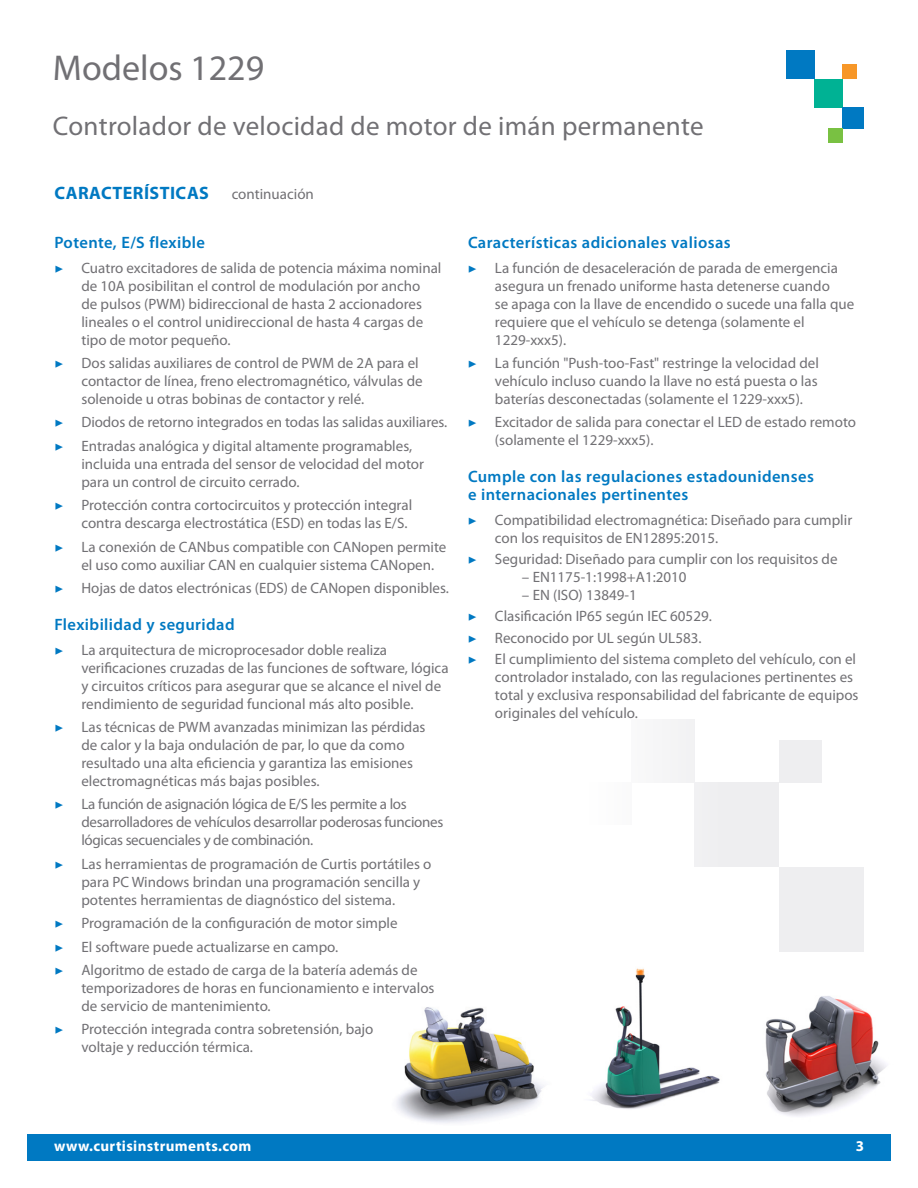
<style>
.page{position:relative;width:918px;height:1188px;background:#fff}
.page>*{position:absolute;margin:0;border:0;box-sizing:border-box;transform-origin:0 0}
.t1{font:36px "Myriad Pro";color:#717074}
.t2{font:27px "Myriad Pro";letter-spacing:.01em;color:#717074}
.t3{font:700 18px "Myriad Pro";letter-spacing:.025em;color:#0079c2}
.t4{font:600 16.5px/18px "Myriad Pro";letter-spacing:.025em;color:#0079c2}
.t5{font:15px/18px "Myriad Pro";color:#717074}
.t6{font:15px/18px "Myriad Pro";letter-spacing:-.02em;color:#717074}
.t7{font:700 15px "Myriad Pro";letter-spacing:.025em;color:#fff}
.s1{font-family:"Minion Pro";color:#0079c2}
</style>
<div class="page">
<div style="left:27px;top:1134px;width:864px;height:26px;background:#0079c2"></div>
<div style="left:786px;top:51px;width:29px;height:28px;background:#0079c2"></div>
<div style="left:815px;top:79px;width:28px;height:28px;background:#00b294"></div>
<div style="left:843px;top:107px;width:21px;height:21px;background:#0079c2"></div>
<div style="left:843px;top:65px;width:14px;height:14px;background:#f79728"></div>
<div style="left:829px;top:128px;width:14px;height:14px;background:#79c142"></div>
<div style="left:779px;top:867px;width:85px;height:85px;background:#eeeef0"></div>
<div style="left:695px;top:783px;width:84px;height:84px;background:#eeeef0"></div>
<div style="left:631px;top:719px;width:64px;height:64px;background:#f5f5f6"></div>
<div style="left:779px;top:740px;width:43px;height:43px;background:#eeeef0"></div>
<img style="left:396px;top:1007px;width:148px;height:116px">
<img style="left:591px;top:968px;width:129px;height:141px">
<img style="left:765px;top:996px;width:122px;height:120px">
<h1 class="t1" style="left:53px;top:46px;width:213px">Modelos 1229</h1>
<h2 class="t2" style="left:53px;top:110px;width:652px">Controlador de velocidad de motor de imán permanente</h2>
<p class="t3" style="left:54px;top:181px;width:156px">CARACTERÍSTICAS</p>
<p class="t5" style="left:232px;top:185px;width:84px">continuación</p>
<p class="t4" style="left:54px;top:233px;width:152px">Potente, E/S flexible</p>
<p class="t5" style="left:81px;top:258px;width:362px;text-indent:-27px"><span class="s1">▶</span> Cuatro excitadores de salida de potencia máxima nominal de 10A posibilitan el control de modulación por ancho<br>de pulsos (PWM) bidireccional de hasta 2 accionadores lineales o el control unidireccional de hasta 4 cargas de tipo de motor pequeño.</p>
<p class="t5" style="left:81px;top:354px;width:343px;text-indent:-27px"><span class="s1">▶</span> Dos salidas auxiliares de control de PWM de 2A para el contactor de línea, freno electromagnético, válvulas de solenoide u otras bobinas de contactor y relé.</p>
<p class="t5" style="left:54px;top:410px;width:394px;line-height:23.4px"><span class="s1">▶</span> Diodos de retorno integrados en todas las salidas auxiliares. <span class="s1">▶</span> Entradas analógica y digital altamente programables,</p>
<p class="t5" style="left:81px;top:455px;width:344px">incluida una entrada del sensor de velocidad del motor para un control de circuito cerrado.</p>
<p class="t5" style="left:81px;top:496px;width:332px;text-indent:-27px"><span class="s1">▶</span> Protección contra cortocircuitos y protección integral contra descarga electrostática (ESD) en todas las E/S.</p>
<p class="t5" style="left:81px;top:537px;width:367px;text-indent:-27px"><span class="s1">▶</span> La conexión de CANbus compatible con CANopen permite el uso como auxiliar CAN en cualquier sistema CANopen.</p>
<p class="t5" style="left:54px;top:579px;width:396px"><span class="s1">▶</span> Hojas de datos electrónicas (EDS) de CANopen disponibles.</p>
<p class="t4" style="left:54px;top:615px;width:182px">Flexibilidad y seguridad</p>
<p class="t5" style="left:81px;top:640px;width:369px;text-indent:-27px"><span class="s1">▶</span> La arquitectura de microprocesador doble realiza verificaciones cruzadas de las funciones de software, lógica y circuitos críticos para asegurar que se alcance el nivel de rendimiento de seguridad funcional más alto posible.</p>
<p class="t5" style="left:81px;top:718px;width:346px;text-indent:-27px"><span class="s1">▶</span> Las técnicas de PWM avanzadas minimizan las pérdidas de calor y la baja ondulación de par, lo que da como resultado una alta eficiencia y garantiza las emisiones electromagnéticas más bajas posibles.</p>
<p class="t6" style="left:81px;top:795px;width:363px;text-indent:-27px"><span class="s1">▶</span> La función de asignación lógica de E/S les permite a los desarrolladores de vehículos desarrollar poderosas funciones lógicas secuenciales y de combinación.</p>
<p class="t5" style="left:81px;top:855px;width:352px;text-indent:-27px"><span class="s1">▶</span> Las herramientas de programación de Curtis portátiles o para PC Windows brindan una programación sencilla y potentes herramientas de diagnóstico del sistema.</p>
<p class="t5" style="left:54px;top:911px;width:365px;line-height:23.4px"><span class="s1">▶</span> Programación de la configuración de motor simple<br><span class="s1">▶</span> El software puede actualizarse en campo.<br><span class="s1">▶</span> Algoritmo de estado de carga de la batería además de</p>
<p class="t5" style="left:81px;top:979px;width:355px">temporizadores de horas en funcionamiento e intervalos de servicio de mantenimiento.</p>
<p class="t5" style="left:81px;top:1020px;width:294px;text-indent:-27px"><span class="s1">▶</span> Protección integrada contra sobretensión, bajo voltaje y reducción térmica.</p>
<p class="t4" style="left:468px;top:233px;width:264px">Características adicionales valiosas</p>
<p class="t5" style="left:495px;top:258px;width:361px;text-indent:-27px"><span class="s1">▶</span> La función de desaceleración de parada de emergencia asegura un frenado uniforme hasta detenerse cuando<br>se apaga con la llave de encendido o sucede una falla que requiere que el vehículo se detenga (solamente el 1229-xxx5).</p>
<p class="t5" style="left:495px;top:354px;width:325px;text-align:justify;text-indent:-27px"><span class="s1">▶</span> La función "Push-too-Fast" restringe la velocidad del vehículo incluso cuando la llave no está puesta o las baterías desconectadas (solamente el 1229-xxx5).</p>
<p class="t5" style="left:495px;top:413px;width:363px;text-indent:-27px"><span class="s1">▶</span> Excitador de salida para conectar el LED de estado remoto (solamente el 1229-xxx5).</p>
<p class="t4" style="left:468px;top:467px;width:347px">Cumple con las regulaciones estadounidenses e internacionales pertinentes</p>
<p class="t5" style="left:495px;top:511px;width:359px;text-indent:-27px"><span class="s1">▶</span> Compatibilidad electromagnética: Diseñado para cumplir con los requisitos de EN12895:2015.</p>
<p class="t5" style="left:468px;top:550px;width:371px"><span class="s1">▶</span> Seguridad: Diseñado para cumplir con los requisitos de</p>
<p class="t5" style="left:522px;top:568px;width:166px">– EN1175-1:1998+A1:2010</p>
<p class="t5" style="left:468px;top:584px;width:390px;line-height:21.3px;text-indent:54px">– EN (ISO) 13849-1<br><span class="s1">▶</span> Clasificación IP65 según IEC 60529.<br><span class="s1">▶</span> Reconocido por UL según UL583.<br><span class="s1">▶</span> El cumplimiento del sistema completo del vehículo, con el</p>
<p class="t5" style="left:495px;top:668px;width:365px">controlador instalado, con las regulaciones pertinentes es total y exclusiva responsabilidad del fabricante de equipos originales del vehículo.</p>
<p class="t7" style="left:54px;top:1136px;width:199px">www.curtisinstruments.com</p>
<p class="t7" style="left:856px;top:1136px;width:10px">3</p>
</div>
